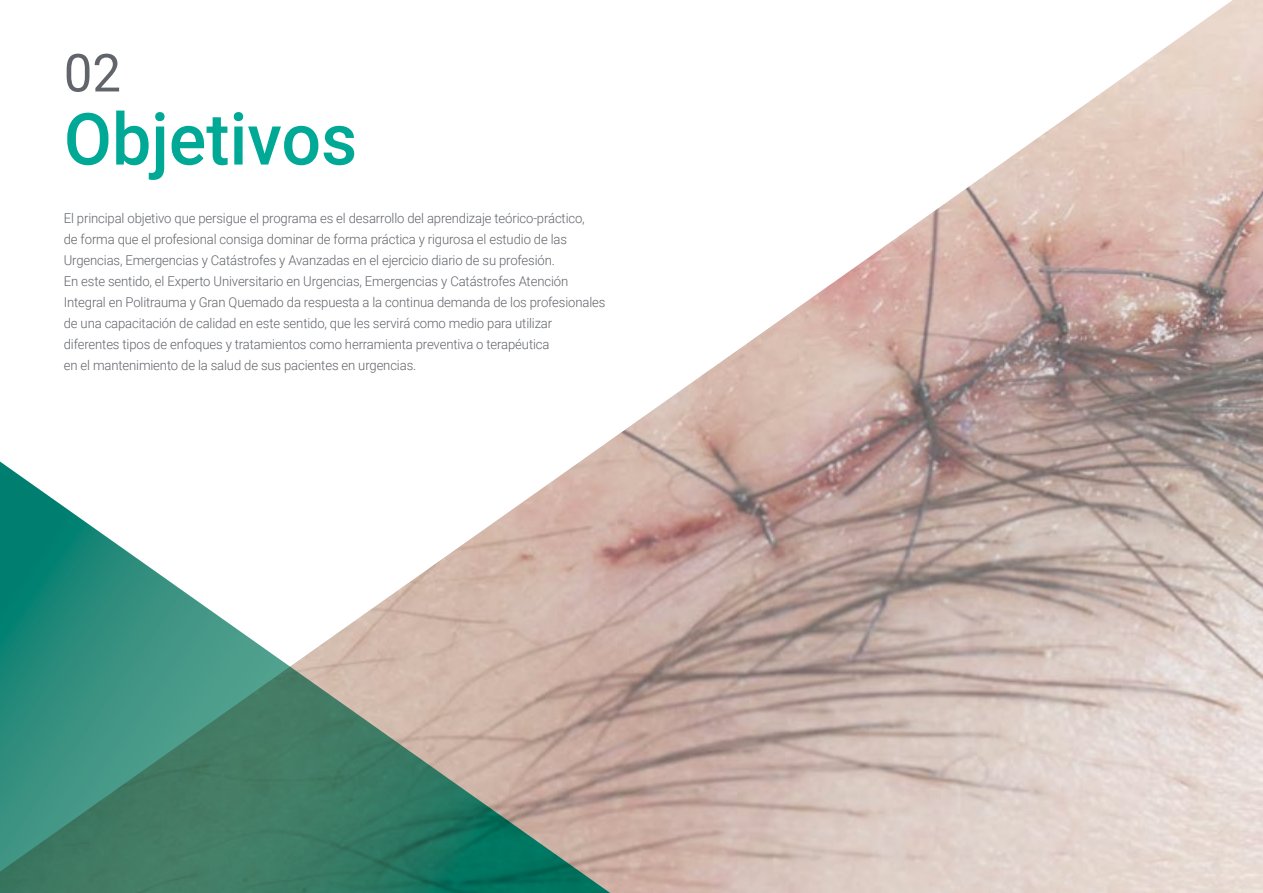
<style>
.page{position:relative;width:1263px;height:893px;background:#fff}
.page>*{position:absolute;margin:0;border:0;box-sizing:border-box;transform-origin:0 0}
.t1{font:500 72px "Roboto";color:#00a996}
.t2{font:52.5px "Roboto";color:#61646a}
.t3{font:300 13.5px/21px "Roboto";letter-spacing:-.01em;color:#61646a}
</style>
<div class="page">
<img style="left:602px;top:0;width:661px;height:893px">
<svg style="left:0;top:446px;width:640px;height:447px"></svg>
<h2 class="t2" style="left:64px;top:36px;width:59px">02</h2>
<h1 class="t1" style="left:64px;top:89px;width:295px">Objetivos</h1>
<p class="t3" style="left:64px;top:207px;width:543px">El principal objetivo que persigue el programa es el desarrollo del aprendizaje teórico-práctico,<br>de forma que el profesional consiga dominar de forma práctica y rigurosa el estudio de las Urgencias, Emergencias y Catástrofes y Avanzadas en el ejercicio diario de su profesión.<br>En este sentido, el Experto Universitario en Urgencias, Emergencias y Catástrofes Atención Integral en Politrauma y Gran Quemado da respuesta a la continua demanda de los profesionales de una capacitación de calidad en este sentido, que les servirá como medio para utilizar diferentes tipos de enfoques y tratamientos como herramienta preventiva o terapéutica<br>en el mantenimiento de la salud de sus pacientes en urgencias.</p>
</div>
